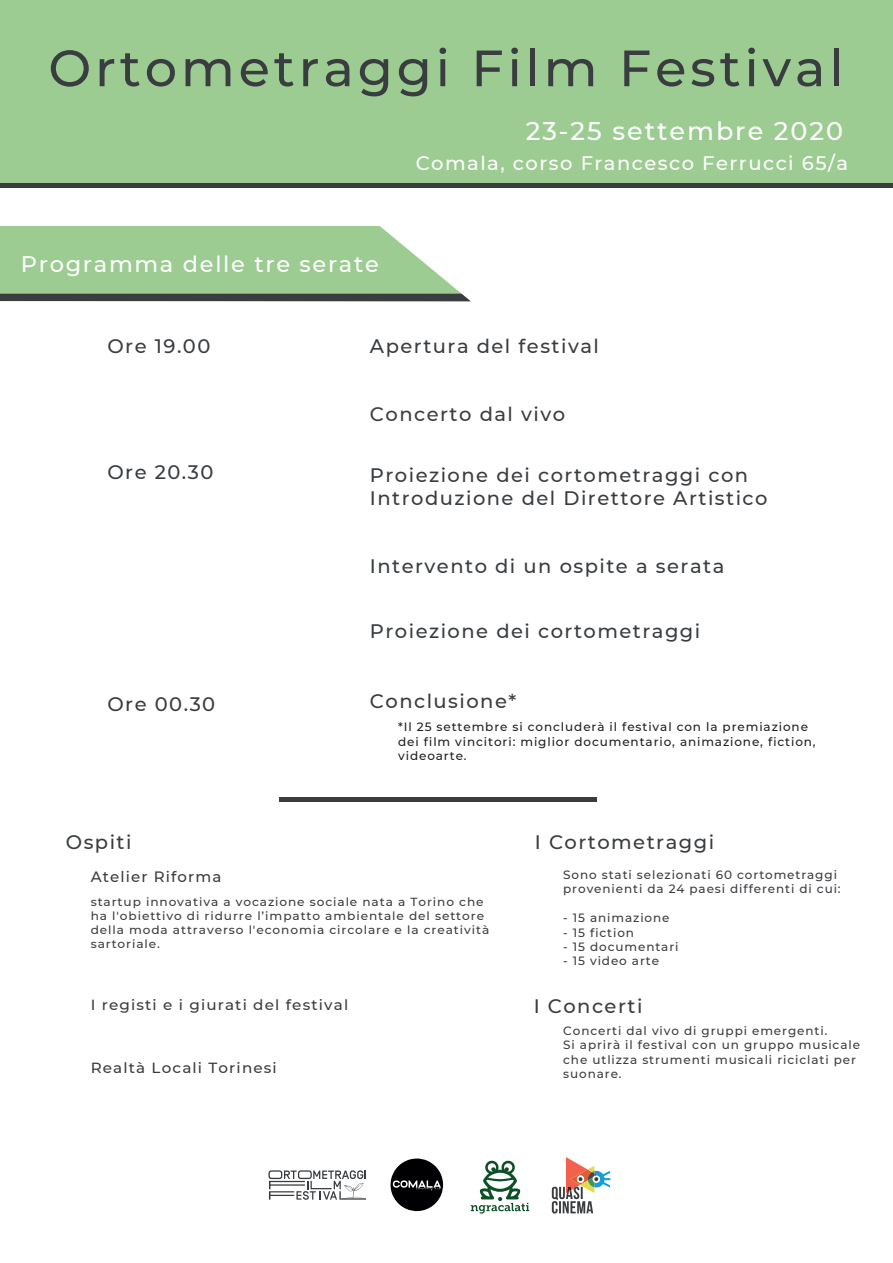
<style>
.page{position:relative;width:893px;height:1263px;background:#fff}
.page>*{position:absolute;margin:0;border:0;box-sizing:border-box;transform-origin:0 0}
.t1{font:500 51px "Montserrat";letter-spacing:.075em;color:#3a3d40}
.t2{font:500 25.5px "Montserrat";letter-spacing:.075em;color:#fff}
.t3{font:500 22.5px "Montserrat";letter-spacing:.075em;color:#fff}
.t4{font:500 19.5px/23.4px "Montserrat";letter-spacing:.075em;color:#3a3d40}
.t5{font:500 19.5px "Montserrat";letter-spacing:.075em;color:#fff}
.t6{font:500 15px "Montserrat";letter-spacing:.075em;color:#3a3d40}
.t7{font:500 14.7px "Montserrat";letter-spacing:.075em;color:#3a3d40}
.t8{font:500 12px/14.4px "Montserrat";letter-spacing:.075em;color:#3a3d40}
.t9{font:500 12px/14.4px "Montserrat";letter-spacing:.075em;color:#231f20}
.t10{font:500 11.7px/14.1px "Montserrat";letter-spacing:.075em;color:#3a3d40}
</style>
<div class="page">
<div style="left:0;top:0;width:893px;height:183px;background:#9ccc92"></div>
<hr style="left:0;top:183px;width:893px;height:4px;background:#3a3d40">
<svg style="left:0;top:226px;width:471px;height:75px;background:#9cc394"></svg>
<div style="left:280px;top:797px;width:317px;height:5px;background:#3a3d40"></div>
<svg style="left:390px;top:1158px;width:53px;height:53px"></svg>
<svg style="left:268px;top:1170px;width:98px;height:30px"></svg>
<svg style="left:471px;top:1160px;width:58px;height:53px"></svg>
<svg style="left:552px;top:1157px;width:58px;height:56px"></svg>
<h1 class="t1" style="left:48px;top:33px;width:797px">Ortometraggi Film Festival</h1>
<h3 class="t3" style="left:21px;top:248px;width:359px">Programma delle tre serate</h3>
<h2 class="t2" style="left:526px;top:113px;width:319px">23-25 settembre 2020</h2>
<h3 class="t5" style="left:416px;top:149px;width:434px">Comala, corso Francesco Ferrucci 65/a</h3>
<h3 class="t4" style="left:107px;top:334px;width:104px">Ore 19.00</h3>
<h3 class="t4" style="left:370px;top:334px;width:230px">Apertura del festival</h3>
<h3 class="t4" style="left:370px;top:401px;width:197px">Concerto dal vivo</h3>
<h3 class="t4" style="left:107px;top:459px;width:108px">Ore 20.30</h3>
<h3 class="t4" style="left:370px;top:462px;width:399px">Proiezione dei cortometraggi con<br>Introduzione del Direttore Artistico</h3>
<h3 class="t4" style="left:370px;top:554px;width:356px">Intervento di un ospite a serata</h3>
<h3 class="t4" style="left:370px;top:619px;width:332px">Proiezione dei cortometraggi</h3>
<h3 class="t4" style="left:107px;top:692px;width:109px">Ore 00.30</h3>
<h3 class="t4" style="left:370px;top:689px;width:148px">Conclusione*</h3>
<p class="t9" style="left:398px;top:719px;width:419px">*Il 25 settembre si concluderà il festival con la premiazione dei film vincitori: miglior documentario, animazione, fiction, videoarte.</p>
<h3 class="t4" style="left:66px;top:829px;width:67px">Ospiti</h3>
<p class="t6" style="left:91px;top:866px;width:132px">Atelier Riforma</p>
<p class="t10" style="left:91px;top:894px;width:400px">startup innovativa a vocazione sociale nata a Torino che ha l'obiettivo di ridurre l’impatto ambientale del settore della moda attraverso l'economia circolare e la creatività sartoriale.</p>
<p class="t7" style="left:91px;top:994px;width:259px">I registi e i giurati del festival</p>
<p class="t7" style="left:91px;top:1057px;width:188px">Realtà Locali Torinesi</p>
<h3 class="t4" style="left:535px;top:829px;width:181px">I Cortometraggi</h3>
<p class="t8" style="left:563px;top:867px;width:279px">Sono stati selezionati 60 cortometraggi provenienti da 24 paesi differenti di cui:</p>
<p class="t8" style="left:563px;top:910px;width:108px">- 15 animazione</p>
<p class="t8" style="left:563px;top:925px;width:72px">- 15 fiction</p>
<p class="t8" style="left:563px;top:939px;width:117px">- 15 documentari</p>
<p class="t8" style="left:563px;top:953px;width:97px">- 15 video arte</p>
<h3 class="t4" style="left:534px;top:993px;width:110px">I Concerti</h3>
<p class="t8" style="left:563px;top:1023px;width:298px">Concerti dal vivo di gruppi emergenti.<br>Si aprirà il festival con un gruppo musicale che utlizza strumenti musicali riciclati per suonare.</p>
</div>
